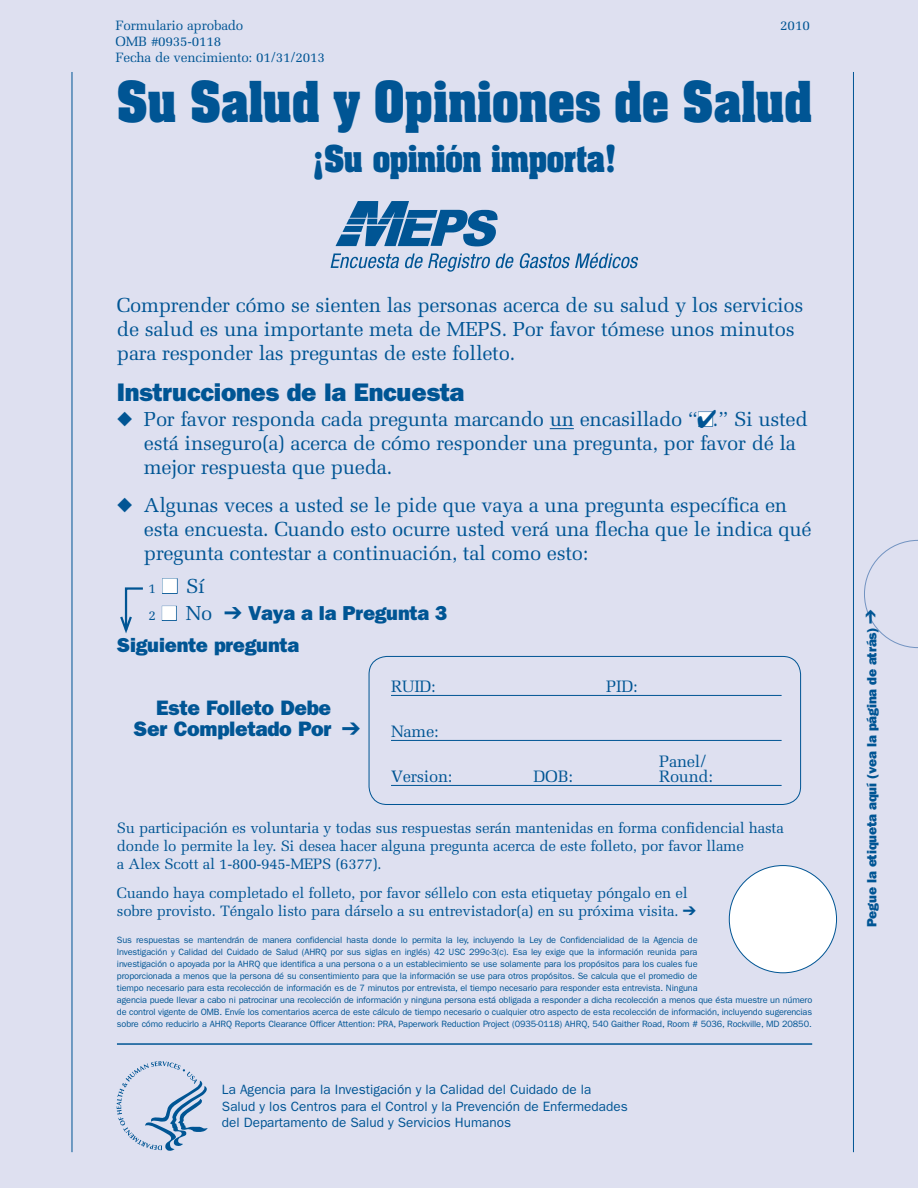
<style>
.page{position:relative;width:918px;height:1188px;background:#dee0f0}
.page>*{position:absolute;margin:0;border:0;box-sizing:border-box;transform-origin:0 0}
.t1{font:700 48px "Aachen Std";color:#005594;scale:.9 1}
.t2{font:700 31.5px "Aachen Std";letter-spacing:-.015em;color:#005594;scale:.9 1}
.t3{font:25.5px "ITC Franklin Gothic Std Hvy";letter-spacing:-.015em;color:#005594}
.t4{font:21px/21px "ITC Franklin Gothic Std Hvy";letter-spacing:-.015em;color:#005594;text-align:center}
.t5{font:20.25px/24px "Melior LT Std";letter-spacing:-.015em;color:#005594}
.t6{font:20.25px/31.5px "ITC Franklin Gothic Std Hvy";letter-spacing:-.015em;color:#005594}
.t7{font:16.5px "Melior LT Std";letter-spacing:-.015em;color:#005594}
.t8{font:15px/18px "Melior LT Std";letter-spacing:-.015em;color:#005594}
.t9{font:13.5px/16.5px "ITC Franklin Gothic Std";color:#005594}
.t10{font:13.5px/16.2px "Melior LT Std";letter-spacing:-.015em;color:#005594}
.t11{font:13.5px "ITC Franklin Gothic Std Hvy";letter-spacing:-.015em;color:#005594}
.t12{font:9.15px/12px "ITC Franklin Gothic Std";letter-spacing:-.015em;color:#005594}
.s1{color:#fff}
.s2{font-size:13.5px}
.s3{font-family:"Melior LT Std";font-size:13.5px}
.s4{font-family:"Melior LT Std"}
</style>
<div class="page">
<svg style="left:864px;top:540px;width:54px;height:108px"></svg>
<hr style="left:72px;top:72px;width:1px;height:1080px;background:#005594">
<hr style="left:853px;top:72px;width:1px;height:1080px;background:#005594">
<hr style="left:117px;top:1043px;width:695px;height:2px;background:#005594">
<svg style="left:550px;top:428px;width:24px;height:1px"></svg>
<div style="left:162px;top:578px;width:16px;height:16px;border:1px solid #005594"></div>
<div style="left:162px;top:606px;width:15px;height:15px;border:1px solid #005594"></div>
<svg style="left:120px;top:587px;width:23px;height:47px"></svg>
<div style="left:729px;top:866px;width:108px;height:107px;background:#fff;border-radius:50%"></div>
<hr style="left:391px;top:695px;width:391px;height:1px;background:#005594">
<hr style="left:391px;top:740px;width:391px;height:1px;background:#005594">
<hr style="left:391px;top:785px;width:391px;height:1px;background:#005594">
<div style="left:369px;top:656px;width:432px;height:149px;border:1px solid #005594;border-radius:18px"></div>
<svg style="left:336px;top:201px;width:162px;height:45px"></svg>
<svg style="left:331px;top:253px;width:308px;height:19px"></svg>
<svg style="left:117px;top:1061px;width:91px;height:90px"></svg>
<svg style="left:698px;top:411px;width:16px;height:16px"></svg>
<h3 class="t10" style="left:115px;top:17px;width:130px">Formulario aprobado</h3>
<h3 class="t10" style="left:780px;top:17px;width:32px">2010</h3>
<h3 class="t10" style="left:115px;top:33px;width:211px">OMB #0935-0118<br>Fecha de vencimiento: 01/31/2013</h3>
<h1 class="t1" style="left:117px;top:67px;width:774px">Su Salud y Opiniones de Salud</h1>
<h2 class="t2" style="left:312px;top:136px;width:340px">¡Su opinión importa!</h2>
<h3 class="t5" style="left:117px;top:293px;width:688px">Comprender cómo se sienten las personas acerca de su salud y los servicios de salud es una importante meta de MEPS. Por favor tómese unos minutos para responder las preguntas de este folleto.</h3>
<h3 class="t3" style="left:117px;top:377px;width:349px">Instrucciones de la Encuesta</h3>
<h3 class="t5" style="left:144px;top:407px;width:665px;text-indent:-27px">◆ Por favor responda cada pregunta marcando un encasillado “<span class="s1">■</span>.” Si usted está inseguro(a) acerca de cómo responder una pregunta, por favor dé la mejor respuesta que pueda.</h3>
<h3 class="t5" style="left:144px;top:493px;width:669px;text-indent:-27px">◆ Algunas veces a usted se le pide que vaya a una pregunta específica en esta encuesta. Cuando esto ocurre usted verá una flecha que le indica qué pregunta contestar a continuación, tal como esto:</h3>
<h3 class="t5" style="left:148px;top:575px;width:58px"><span class="s2">1</span><span class="s1">■</span>Sí</h3>
<h3 class="t6" style="left:117px;top:598px;width:332px;text-indent:32px"><span class="s3">2</span> <span class="s1">■</span> <span class="s4">No</span> ➔ Vaya a la Pregunta 3<br>Siguiente pregunta</h3>
<h3 class="t4" style="left:134px;top:697px;width:229px">Este Folleto Debe<br>Ser Completado Por ➔</h3>
<h3 class="t7" style="left:391px;top:677px;width:46px">RUID:</h3>
<h3 class="t7" style="left:606px;top:677px;width:33px">PID:</h3>
<h3 class="t7" style="left:391px;top:722px;width:49px">Name:</h3>
<h3 class="t7" style="left:391px;top:767px;width:63px">Version:</h3>
<h3 class="t7" style="left:534px;top:767px;width:41px">DOB:</h3>
<h3 class="t7" style="left:659px;top:767px;width:55px">Round:</h3>
<h3 class="t7" style="left:659px;top:752px;width:49px">Panel/</h3>
<h3 class="t8" style="left:117px;top:819px;width:668px">Su participación es voluntaria y todas sus respuestas serán mantenidas en forma confidencial hasta donde lo permite la ley. Si desea hacer alguna pregunta acerca de este folleto, por favor llame<br>a Alex Scott al 1-800-945-MEPS (6377).</h3>
<h3 class="t8" style="left:117px;top:884px;width:581px">Cuando haya completado el folleto, por favor séllelo con esta etiquetay póngalo en el sobre provisto. Téngalo listo para dárselo a su entrevistador(a) en su próxima visita. ➔</h3>
<p class="t12" style="left:117px;top:934px;width:697px">Sus respuestas se mantendrán de manera confidencial hasta donde lo permita la ley, incluyendo la Ley de Confidencialidad de la Agencia de<br>Investigación y Calidad del Cuidado de Salud (AHRQ por sus siglas en inglés) 42 USC 299c-3(c). Esa ley exige que la información reunida para<br>investigación o apoyada por la AHRQ que identifica a una persona o a un establecimiento se use solamente para los propósitos para los cuales fue<br>proporcionada a menos que la persona dé su consentimiento para que la información se use para otros propósitos. Se calcula que el promedio de<br>tiempo necesario para esta recolección de información es de 7 minutos por entrevista, el tiempo necesario para responder esta entrevista. Ninguna<br>agencia puede llevar a cabo ni patrocinar una recolección de información y ninguna persona está obligada a responder a dicha recolección a menos que ésta muestre un número de control vigente de OMB. Envíe los comentarios acerca de este cálculo de tiempo necesario o cualquier otro aspecto de esta recolección de información, incluyendo sugerencias sobre cómo reducirlo a AHRQ Reports Clearance Officer Attention: PRA, Paperwork Reduction Project (0935-0118) AHRQ, 540 Gaither Road, Room # 5036, Rockville, MD 20850.</p>
<h3 class="t9" style="left:222px;top:1082px;width:407px">La Agencia para la Investigación y la Calidad del Cuidado de la<br>Salud y los Centros para el Control y la Prevención de Enfermedades del Departamento de Salud y Servicios Humanos</h3>
<h3 class="t11" style="left:864px;top:927px;width:320px;rotate:-90deg">Pegue la etiqueta aquí (vea la página de atrás) ➔</h3>
</div>
